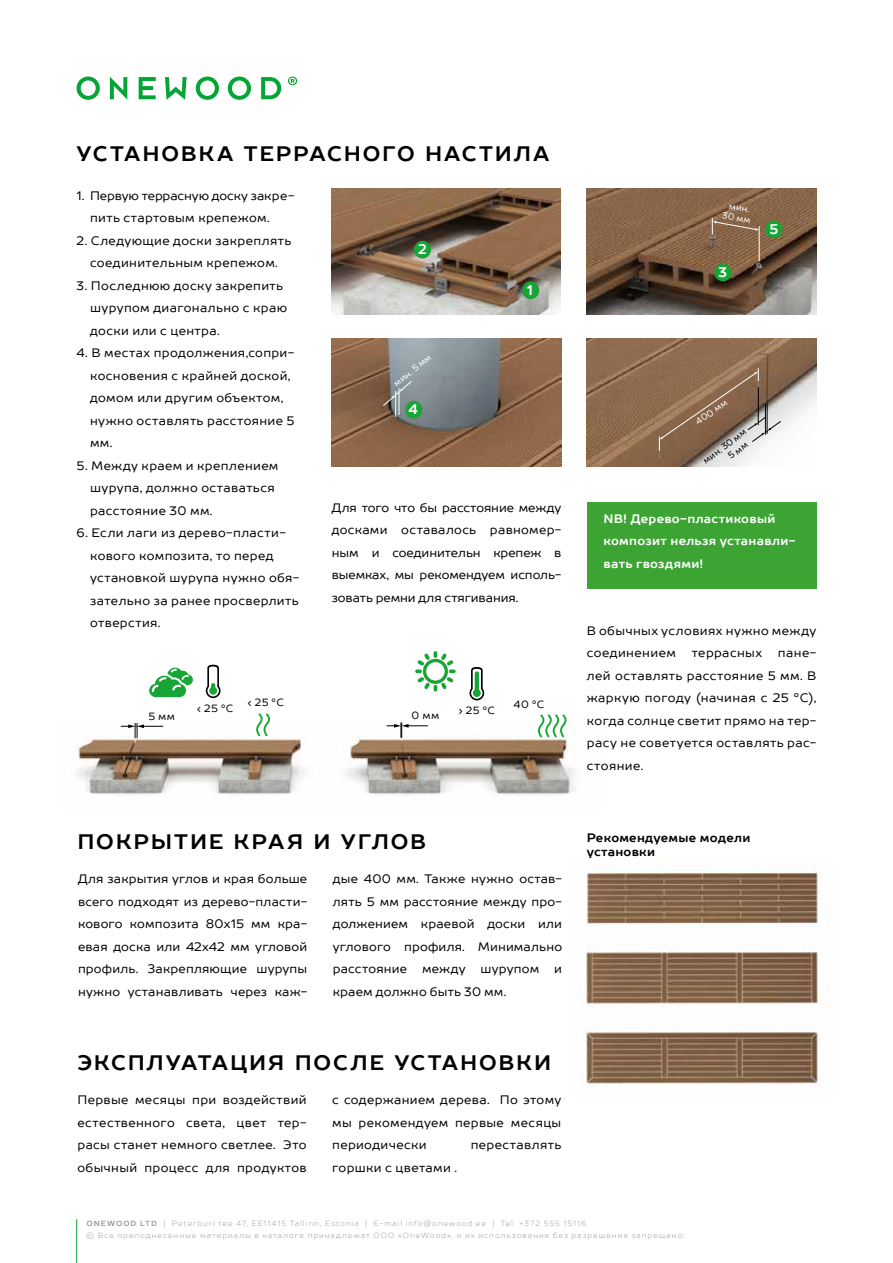
<style>
.page{position:relative;width:893px;height:1263px;background:#fff}
.page>*{position:absolute;margin:0;border:0;box-sizing:border-box;transform-origin:0 0}
.t1{font:700 21px "TT Prosto Sans";letter-spacing:.085em;color:#000}
.t2{font:700 13.95px "TT Prosto Sans";color:#fff;scale:.96 1}
.t3{font:12.3px/22.5px "TT Prosto Sans";letter-spacing:.03em;color:#000}
.t4{font:700 12.3px/22.5px "TT Prosto Sans";letter-spacing:.02em;color:#fff}
.t5{font:700 12.3px/13.5px "TT Prosto Sans";letter-spacing:.02em;color:#000}
.t6{font:10.5px "TT Prosto Sans";letter-spacing:.04em;color:#000}
.t7{font:9px/10.5px "TT Prosto Sans";color:#fff;text-align:center}
.t8{font:9px "TT Prosto Sans";color:#000}
.t9{font:300 7.5px/12px "TT Prosto Sans";letter-spacing:.13em;color:#9d9c9c}
.s1{font-weight:700}
</style>
<div class="page">
<svg style="left:77px;top:77px;width:23px;height:23px"></svg>
<svg style="left:110px;top:77px;width:17px;height:23px"></svg>
<svg style="left:139px;top:77px;width:17px;height:22px"></svg>
<svg style="left:165px;top:77px;width:22px;height:23px"></svg>
<svg style="left:196px;top:77px;width:23px;height:23px"></svg>
<svg style="left:228px;top:77px;width:23px;height:23px"></svg>
<svg style="left:261px;top:77px;width:20px;height:22px"></svg>
<svg style="left:288px;top:77px;width:9px;height:8px"></svg>
<hr style="left:76px;top:1219px;width:1px;height:44px;background:#05a535">
<img style="left:332px;top:338px;width:229px;height:129px">
<img style="left:587px;top:338px;width:230px;height:129px">
<img style="left:76px;top:725px;width:500px;height:71px">
<div style="left:587px;top:502px;width:230px;height:86px;background:#3ca432"></div>
<img style="left:585px;top:869px;width:245px;height:218px">
<img style="left:332px;top:188px;width:229px;height:126px">
<img style="left:587px;top:188px;width:229px;height:126px">
<svg style="left:712px;top:217px;width:47px;height:45px;background:#8b6a4e"></svg>
<div style="left:522px;top:281px;width:17px;height:18px;background:#17a635;border-radius:50%"></div>
<div style="left:414px;top:241px;width:17px;height:17px;background:#17a635;border-radius:50%"></div>
<div style="left:714px;top:264px;width:17px;height:17px;background:#17a635;border-radius:50%"></div>
<div style="left:405px;top:401px;width:17px;height:18px;background:#17a635;border-radius:50%"></div>
<div style="left:765px;top:220px;width:17px;height:18px;background:#17a635;border-radius:50%"></div>
<svg style="left:206px;top:665px;width:15px;height:33px"></svg>
<svg style="left:149px;top:668px;width:44px;height:29px"></svg>
<svg style="left:121px;top:723px;width:42px;height:15px"></svg>
<svg style="left:252px;top:713px;width:20px;height:24px"></svg>
<svg style="left:415px;top:651px;width:41px;height:40px"></svg>
<svg style="left:469px;top:667px;width:15px;height:33px"></svg>
<svg style="left:387px;top:722px;width:41px;height:16px"></svg>
<svg style="left:533px;top:714px;width:35px;height:24px"></svg>
<svg style="left:383px;top:381px;width:29px;height:36px"></svg>
<svg style="left:659px;top:368px;width:122px;height:91px;background:#9a826d"></svg>
<h1 class="t1" style="left:77px;top:139px;width:474px">УСТАНОВКА ТЕРРАСНОГО НАСТИЛА</h1>
<p class="t3" style="left:90px;top:184px;width:206px;text-indent:-14px">1. Первую террасную доску закре&shy;пить стартовым крепежом.</p>
<p class="t3" style="left:77px;top:229px;width:216px;text-align:center">2. Следующие доски закреплять соединительным крепежом.</p>
<p class="t3" style="left:90px;top:274px;width:198px;text-indent:-14px">3. Последнюю доску закрепить шурупом диагонально с краю доски или с центра.</p>
<p class="t3" style="left:90px;top:342px;width:206px;text-indent:-14px">4. В местах продолжения,сопри&shy;косновения с крайней доской, домом или другим объектом, нужно оставлять расстояние 5 мм.</p>
<p class="t3" style="left:90px;top:454px;width:190px;text-indent:-14px">5. Между краем и креплением шурупа, должно оставаться расстояние 30 мм.</p>
<p class="t3" style="left:90px;top:522px;width:211px;text-indent:-14px">6. Если лаги из дерево-пласти&shy;кового композита, то перед установкой шурупа нужно обя&shy;зательно за ранее просверлить отверстия.</p>
<p class="t2" style="left:418px;top:240px;width:11px">2</p>
<p class="t7" style="left:392px;top:381px;width:47px;rotate:-40deg">мин. 5 мм</p>
<p class="t2" style="left:409px;top:400px;width:11px">4</p>
<p class="t2" style="left:527px;top:281px;width:8px">1</p>
<p class="t3" style="left:332px;top:496px;width:231px;text-align:justify">Для того что бы расстояние между досками оставалось равномер&shy;ным и соединительн крепеж в выемках, мы рекомендуем исполь&shy;зовать ремни для стягивания.</p>
<p class="t6" style="left:148px;top:710px;width:28px">5 мм</p>
<p class="t6" style="left:197px;top:702px;width:38px">‹ 25 ºC</p>
<p class="t6" style="left:247px;top:695px;width:38px">‹ 25 ºC</p>
<p class="t6" style="left:412px;top:708px;width:29px">0 мм</p>
<p class="t6" style="left:459px;top:703px;width:38px">› 25 ºC</p>
<p class="t6" style="left:514px;top:697px;width:32px">40 ºC</p>
<p class="t7" style="left:725px;top:200px;width:30px;rotate:10deg">мин.<br>30 мм</p>
<p class="t2" style="left:719px;top:263px;width:11px">3</p>
<p class="t2" style="left:769px;top:220px;width:11px">5</p>
<p class="t7" style="left:693px;top:418px;width:38px;rotate:-35deg">400 мм</p>
<p class="t8" style="left:700px;top:457px;width:53px;rotate:-37deg">мин. 30 мм</p>
<p class="t4" style="left:604px;top:507px;width:194px">NB! Дерево-пластиковый композит нельзя устанавли&shy;вать гвоздями!</p>
<p class="t3" style="left:587px;top:619px;width:231px">В обычных условиях нужно между соединением</p>
<p class="t3" style="left:587px;top:641px;width:231px;text-align:justify;text-indent:191px">пане&shy;лей оставлять расстояние 5 мм. В жаркую погоду (начиная с 25 °C), когда солнце светит прямо на тер&shy;расу не советуется оставлять рас&shy;стояние.</p>
<p class="t3" style="left:692px;top:641px;width:72px">террасных</p>
<h1 class="t1" style="left:77px;top:828px;width:350px">ПОКРЫТИЕ КРАЯ И УГЛОВ</h1>
<p class="t3" style="left:78px;top:868px;width:231px;text-align:justify">Для закрытия углов и края больше всего подходят из дерево-пласти&shy;кового композита 80x15 мм кра&shy;евая доска или 42x42 мм угловой профиль. Закрепляющие шурупы нужно устанавливать через каж-</p>
<p class="t3" style="left:333px;top:868px;width:231px;text-align:justify">дые 400 мм. Также нужно остав&shy;лять 5 мм расстояние между про&shy;должением краевой доски или углового профиля. Минимально расстояние между шурупом и краем должно быть 30 мм.</p>
<h1 class="t1" style="left:77px;top:1049px;width:475px">ЭКСПЛУАТАЦИЯ ПОСЛЕ УСТАНОВКИ</h1>
<p class="t3" style="left:77px;top:1089px;width:231px;text-align:justify">Первые месяцы при воздействий естественного света, цвет тер&shy;расы станет немного светлее. Это обычный процесс для продуктов</p>
<p class="t3" style="left:332px;top:1089px;width:231px;text-align:justify">с содержанием дерева. По этому мы рекомендуем первые месяцы периодически</p>
<p class="t3" style="left:471px;top:1134px;width:92px">переставлять</p>
<p class="t3" style="left:332px;top:1156px;width:126px">горшки с цветами .</p>
<p class="t5" style="left:587px;top:831px;width:165px">Рекомендуемые модели установки</p>
<p class="t9" style="left:87px;top:1218px;width:600px"><span class="s1">ONEWOOD LTD</span> | Peterburi tee 47, EE11415 Tallinn, Estonia | E-mail info@onewood.ee | Tel +372 555 15116<br>© Все преподнесенные материалы в каталоге принадлежат ООО «OneWood», и их использование без разрешения запрещено.</p>
</div>
